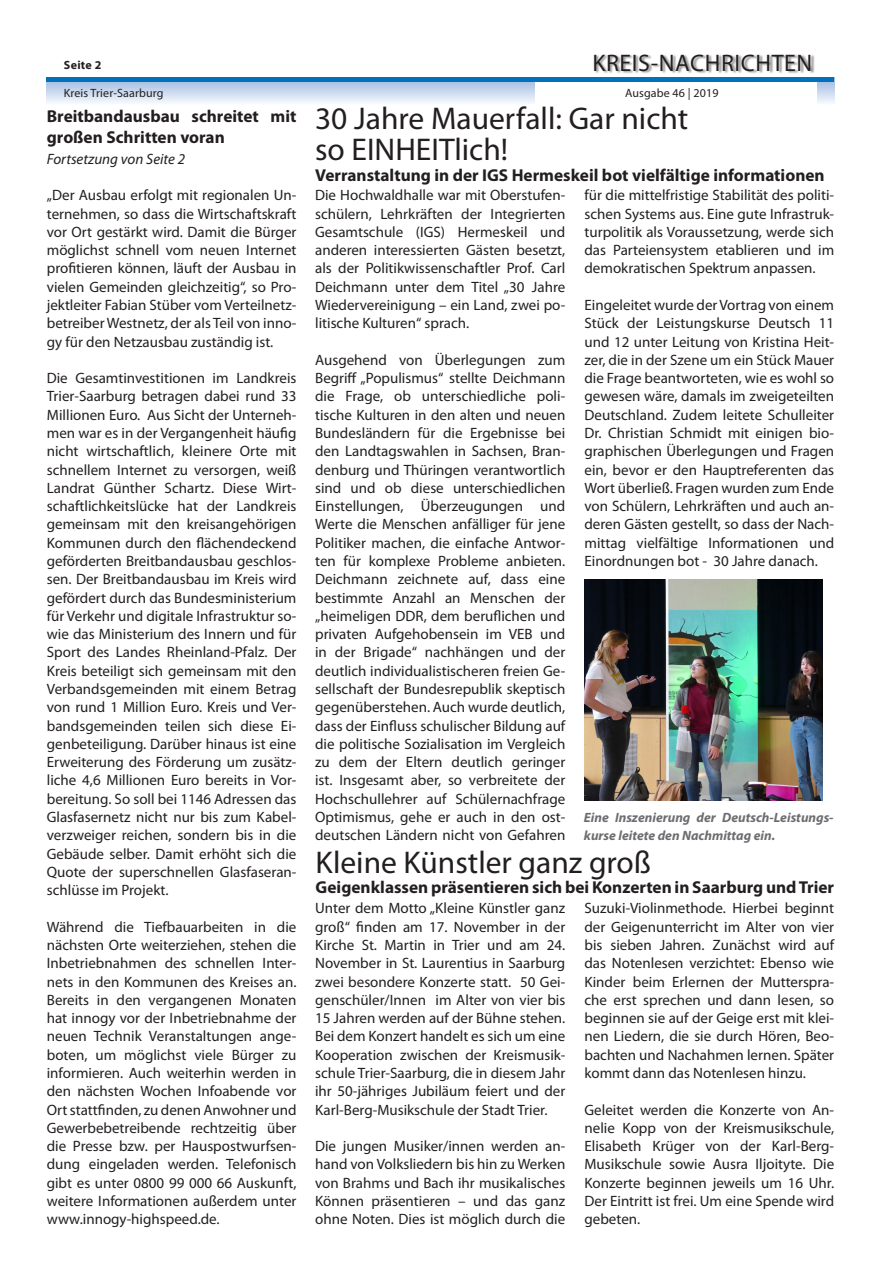
<style>
.page{position:relative;width:881px;height:1263px;background:#fff}
.page>*{position:absolute;margin:0;border:0;box-sizing:border-box;transform-origin:0 0}
.Headline{font:31.5px "Myriad Pro";color:#231f20}
.t1{font:24px "Myriad Pro";letter-spacing:.025em;color:#231f20}
.Subline{font:700 17.25px/20.2px "Myriad Pro";color:#231f20}
.Fließtext{font:15px/18.3px "Myriad Pro";color:#231f20;text-align:justify}
.Fließtext-2{font:italic 15px "Myriad Pro";color:#231f20}
.Bilduntertitel{font:italic 700 13.5px/18.3px "Myriad Pro";color:#6c6d70}
.t2{font:12px "Myriad Pro";letter-spacing:.01em;color:#231f20}
.t3{font:700 12px "Myriad Pro";letter-spacing:.025em;color:#231f20}
</style>
<div class="page">
<svg style="left:47px;top:82px;width:786px;height:21px;background:#cedbef"></svg>
<div style="left:535px;top:0;width:281px;height:113px;background:#fff"></div>
<div style="left:594px;top:54px;width:220px;height:20px;background:#231f20;opacity:.5"></div>
<hr style="left:47px;top:78px;width:786px;height:4px;background:#0072bc">
<img style="left:584px;top:579px;width:238px;height:221px">
<p class="t3" style="left:64px;top:57px;width:39px">Seite 2</p>
<h2 class="t1" style="left:592px;top:48px;width:221px">KREIS-NACHRICHTEN</h2>
<p class="t2" style="left:64px;top:86px;width:101px">Kreis Trier-Saarburg</p>
<p class="t2" style="left:625px;top:86px;width:95px">Ausgabe 46 | 2019</p>
<p class="Subline" style="left:47px;top:106px;width:251px">Breitbandausbau schreitet mit großen Schritten voran</p>
<p class="Fließtext-2" style="left:47px;top:149px;width:140px">Fortsetzung von Seite 2</p>
<p class="Fließtext" style="left:47px;top:186px;width:251px">„Der Ausbau erfolgt mit regionalen Un&shy;ternehmen, so dass die Wirtschaftskraft vor Ort gestärkt wird. Damit die Bürger möglichst schnell vom neuen Internet profitieren können, läuft der Ausbau in vielen Gemeinden gleichzeitig“, so Pro&shy;jektleiter Fabian Stüber vom Verteilnetz&shy;betreiber Westnetz, der als Teil von inno&shy;gy für den Netzausbau zuständig ist.</p>
<p class="Fließtext" style="left:47px;top:369px;width:251px">Die Gesamtinvestitionen im Landkreis Trier-Saarburg betragen dabei rund 33<br>Millionen Euro. Aus Sicht der Unterneh&shy;men war es in der Vergangenheit häufig nicht wirtschaftlich, kleinere Orte mit schnellem Internet zu versorgen, weiß Landrat Günther Schartz. Diese Wirt&shy;schaftlichkeitslücke hat der Landkreis gemeinsam mit den kreisangehörigen Kommunen durch den flächendeckend geförderten Breitbandausbau geschlos&shy;sen. Der Breitbandausbau im Kreis wird gefördert durch das Bundesministerium für Verkehr und digitale Infrastruktur so&shy;wie das Ministerium des Innern und für Sport des Landes Rheinland-Pfalz. Der Kreis beteiligt sich gemeinsam mit den Verbandsgemeinden mit einem Betrag von rund 1 Million Euro. Kreis und Ver&shy;bandsgemeinden teilen sich diese Ei&shy;genbeteiligung. Darüber hinaus ist eine Erweiterung des Förderung um zusätz&shy;liche 4,6 Millionen Euro bereits in Vor&shy;bereitung. So soll bei 1146 Adressen das Glasfasernetz nicht nur bis zum Kabel&shy;verzweiger reichen, sondern bis in die Gebäude selber. Damit erhöht sich die Quote der superschnellen Glasfaseran&shy;schlüsse im Projekt.</p>
<p class="Fließtext" style="left:47px;top:917px;width:251px">Während die Tiefbauarbeiten in die nächsten Orte weiterziehen, stehen die Inbetriebnahmen des schnellen Inter&shy;nets in den Kommunen des Kreises an.<br>Bereits in den vergangenen Monaten hat innogy vor der Inbetriebnahme der neuen Technik Veranstaltungen ange&shy;boten, um möglichst viele Bürger zu informieren. Auch weiterhin werden in den nächsten Wochen Infoabende vor Ort stattfinden, zu denen Anwohner und Gewerbebetreibende rechtzeitig über die Presse bzw. per Hauspostwurfsen&shy;dung eingeladen werden. Telefonisch gibt es unter 0800 99 000 66 Auskunft, weitere Informationen außerdem unter www.innogy-highspeed.de.</p>
<p class="Headline" style="left:315px;top:99px;width:374px">30 Jahre Mauerfall: Gar nicht</p>
<p class="Headline" style="left:315px;top:130px;width:194px">so EINHEITlich!</p>
<p class="Subline" style="left:315px;top:164px;width:511px">Verranstaltung in der IGS Hermeskeil bot vielfältige informationen</p>
<p class="Fließtext" style="left:315px;top:186px;width:251px">Die Hochwaldhalle war mit Oberstufen&shy;schülern, Lehrkräften der Integrierten Gesamtschule (IGS) Hermeskeil und anderen interessierten Gästen besetzt, als der Politikwissenschaftler Prof. Carl Deichmann unter dem Titel „30 Jahre Wiedervereinigung – ein Land, zwei po&shy;litische Kulturen“ sprach.</p>
<p class="Fließtext" style="left:315px;top:350px;width:251px">Ausgehend von Überlegungen zum Begriff „Populismus“ stellte Deichmann die Frage, ob unterschiedliche poli&shy;tische Kulturen in den alten und neuen Bundesländern für die Ergebnisse bei den Landtagswahlen in Sachsen, Bran&shy;denburg und Thüringen verantwortlich sind und ob diese unterschiedlichen Einstellungen, Überzeugungen und Werte die Menschen anfälliger für jene Politiker machen, die einfache Antwor&shy;ten für komplexe Probleme anbieten.<br>Deichmann zeichnete auf, dass eine bestimmte Anzahl an Menschen der „heimeligen DDR, dem beruflichen und privaten Aufgehobensein im VEB und in der Brigade“ nachhängen und der deutlich individualistischeren freien Ge&shy;sellschaft der Bundesrepublik skeptisch gegenüberstehen. Auch wurde deutlich, dass der Einfluss schulischer Bildung auf die politische Sozialisation im Vergleich zu dem der Eltern deutlich geringer ist. Insgesamt aber, so verbreitete der Hochschullehrer auf Schülernachfrage Optimismus, gehe er auch in den ost&shy;deutschen Ländern nicht von Gefahren</p>
<p class="Fließtext" style="left:584px;top:186px;width:251px">für die mittelfristige Stabilität des politi&shy;schen Systems aus. Eine gute Infrastruk&shy;turpolitik als Voraussetzung, werde sich das Parteiensystem etablieren und im demokratischen Spektrum anpassen.</p>
<p class="Fließtext" style="left:584px;top:296px;width:251px">Eingeleitet wurde der Vortrag von einem Stück der Leistungskurse Deutsch 11 und 12 unter Leitung von Kristina Heit&shy;zer, die in der Szene um ein Stück Mauer die Frage beantworteten, wie es wohl so gewesen wäre, damals im zweigeteilten Deutschland. Zudem leitete Schulleiter Dr. Christian Schmidt mit einigen bio&shy;graphischen Überlegungen und Fragen ein, bevor er den Hauptreferenten das Wort überließ. Fragen wurden zum Ende von Schülern, Lehrkräften und auch an&shy;deren Gästen gestellt, so dass der Nach&shy;mittag vielfältige Informationen und Einordnungen bot - 30 Jahre danach.</p>
<p class="Bilduntertitel" style="left:583px;top:808px;width:251px">Eine Inszenierung der Deutsch-Leistungs&shy;kurse leitete den Nachmittag ein.</p>
<p class="Headline" style="left:315px;top:843px;width:337px">Kleine Künstler ganz groß</p>
<p class="Subline" style="left:315px;top:877px;width:520px">Geigenklassen präsentieren sich bei Konzerten in Saarburg und Trier</p>
<p class="Fließtext" style="left:315px;top:899px;width:252px">Unter dem Motto „Kleine Künstler ganz groß“ finden am 17. November in der Kirche St. Martin in Trier und am 24.<br>November in St. Laurentius in Saarburg zwei besondere Konzerte statt. 50 Gei&shy;genschüler/Innen im Alter von vier bis 15 Jahren werden auf der Bühne stehen.<br>Bei dem Konzert handelt es sich um eine Kooperation zwischen der Kreismusik&shy;schule Trier-Saarburg, die in diesem Jahr ihr 50-jähriges Jubiläum feiert und der Karl-Berg-Musikschule der Stadt Trier.</p>
<p class="Fließtext" style="left:315px;top:1137px;width:251px">Die jungen Musiker/innen werden an&shy;hand von Volksliedern bis hin zu Werken von Brahms und Bach ihr musikalisches Können präsentieren – und das ganz ohne Noten. Dies ist möglich durch die</p>
<p class="Fließtext" style="left:584px;top:899px;width:251px">Suzuki-Violinmethode. Hierbei beginnt der Geigenunterricht im Alter von vier bis sieben Jahren. Zunächst wird auf das Notenlesen verzichtet: Ebenso wie Kinder beim Erlernen der Mutterspra&shy;che erst sprechen und dann lesen, so beginnen sie auf der Geige erst mit klei&shy;nen Liedern, die sie durch Hören, Beo&shy;bachten und Nachahmen lernen. Später kommt dann das Notenlesen hinzu.</p>
<p class="Fließtext" style="left:584px;top:1100px;width:251px">Geleitet werden die Konzerte von An&shy;nelie Kopp von der Kreismusikschule, Elisabeth Krüger von der Karl-Berg-Musikschule sowie Ausra Iljoityte. Die Konzerte beginnen jeweils um 16 Uhr.<br>Der Eintritt ist frei. Um eine Spende wird gebeten.</p>
</div>
